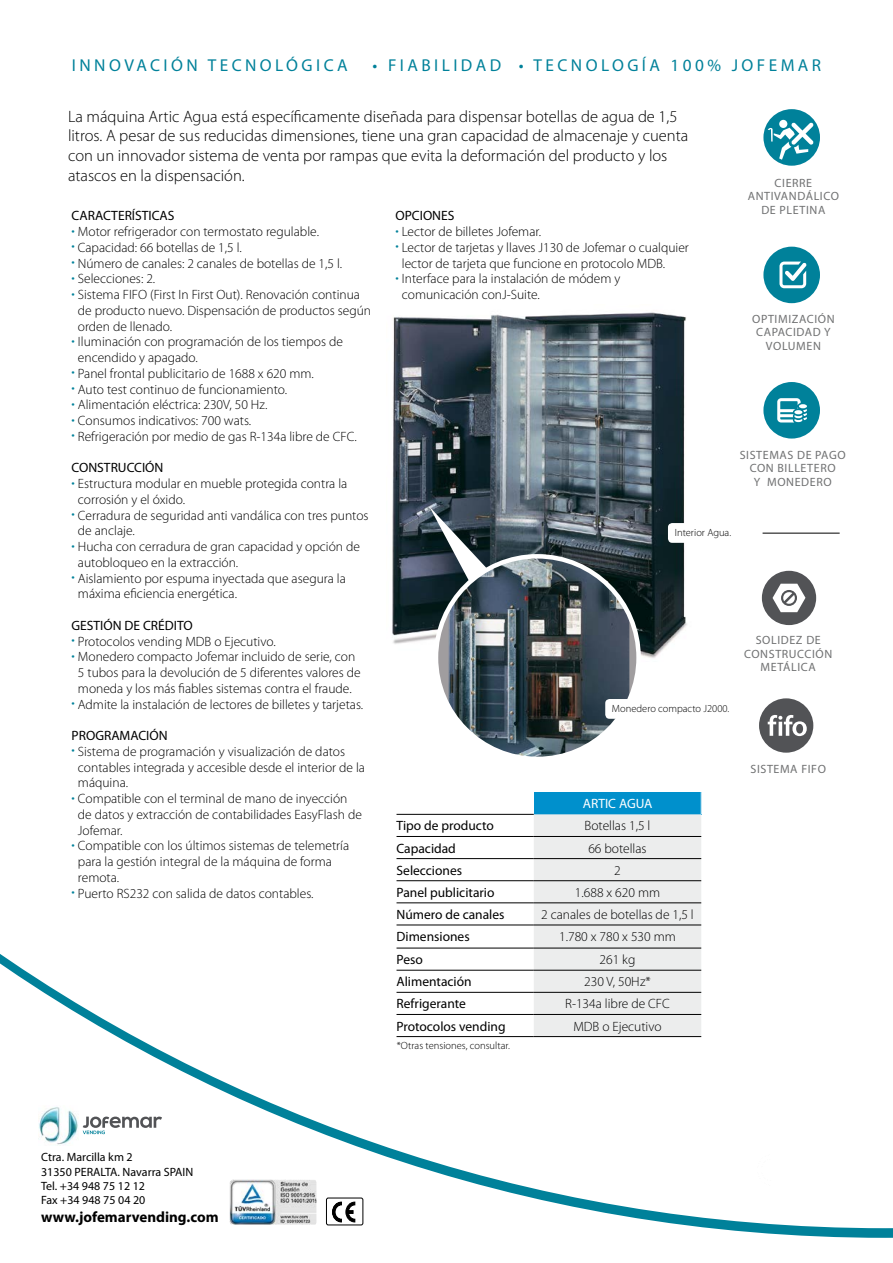
<style>
.page{position:relative;width:893px;height:1263px;background:#fff}
.page>*{position:absolute;margin:0;border:0;box-sizing:border-box;transform-origin:0 0}
.t1{font:17.25px "Myriad Pro";letter-spacing:.2em;color:#00819a}
.t2{font:300 16.5px/19.8px "Myriad Pro";color:#000}
.t3{font:700 15px "Myriad Pro";color:#000}
.t4{font:300 13.5px/15.8px "Myriad Pro";color:#000}
.t5{font:13.5px "Myriad Pro";color:#000}
.t6{font:13.5px "Myriad Pro";color:#fff}
.t7{font:12px/13.5px "Myriad Pro";letter-spacing:.05em;color:#707172;text-align:center}
.t8{font:12px/14.4px "Myriad Pro";color:#000}
.t9{font:300 10.5px "Myriad Pro";color:#000}
.s1{color:#00819a}
</style>
<div class="page">
<svg style="left:0;top:924px;width:893px;height:314px"></svg>
<svg style="left:756px;top:1153px;width:37px;height:34px"></svg>
<div style="left:748px;top:1148px;width:56px;height:42px;border:1px solid #fff;border-radius:3px"></div>
<div style="left:326px;top:1198px;width:37px;height:27px;border:1px solid #000;border-radius:2px"></div>
<svg style="left:332px;top:1201px;width:24px;height:22px"></svg>
<hr style="left:743px;top:533px;width:97px;height:1px;background:#000">
<img style="left:392px;top:312px;width:295px;height:346px">
<div style="left:668px;top:523px;width:95px;height:20px;background:#fff;border-radius:4px"></div>
<svg style="left:436px;top:556px;width:203px;height:203px"></svg>
<img style="left:449px;top:556px;width:180px;height:200px">
<div style="left:434px;top:554px;width:207px;height:207px;border:4px solid #fff;border-radius:50%"></div>
<svg style="left:763px;top:109px;width:57px;height:57px"></svg>
<svg style="left:763px;top:247px;width:57px;height:56px"></svg>
<svg style="left:763px;top:382px;width:57px;height:57px"></svg>
<div style="left:759px;top:698px;width:54px;height:55px;background:#525356;border-radius:50%"></div>
<svg style="left:768px;top:715px;width:39px;height:21px"></svg>
<svg style="left:762px;top:571px;width:54px;height:54px"></svg>
<div style="left:605px;top:699px;width:95px;height:20px;background:#fff;border-radius:4px"></div>
<hr style="left:396px;top:814px;width:138px;height:1px;background:#000">
<hr style="left:396px;top:836px;width:138px;height:1px;background:#000">
<hr style="left:396px;top:858px;width:138px;height:1px;background:#000">
<hr style="left:396px;top:880px;width:138px;height:1px;background:#000">
<hr style="left:396px;top:902px;width:138px;height:1px;background:#000">
<hr style="left:396px;top:925px;width:138px;height:1px;background:#000">
<hr style="left:396px;top:948px;width:138px;height:1px;background:#000">
<hr style="left:396px;top:970px;width:138px;height:1px;background:#000">
<hr style="left:396px;top:992px;width:138px;height:1px;background:#000">
<hr style="left:396px;top:1014px;width:138px;height:1px;background:#000">
<hr style="left:396px;top:1036px;width:138px;height:1px;background:#000">
<hr style="left:534px;top:1036px;width:167px;height:1px;background:#000">
<svg style="left:534px;top:792px;width:168px;height:244px;background:#cddbe1"></svg>
<svg style="left:429px;top:507px;width:59px;height:76px"></svg>
<img style="left:39px;top:1105px;width:39px;height:40px">
<svg style="left:83px;top:1116px;width:79px;height:18px"></svg>
<img style="left:230px;top:1179px;width:86px;height:46px">
<p class="t1" style="left:72px;top:55px;width:277px">INNOVACIÓN TECNOLÓGICA</p>
<p class="t1" style="left:373px;top:55px;width:450px">• FIABILIDAD • TECNOLOGÍA 100% JOFEMAR</p>
<p class="t2" style="left:68px;top:106px;width:622px">La máquina Artic Agua está específicamente diseñada para dispensar botellas de agua de 1,5 litros. A pesar de sus reducidas dimensiones, tiene una gran capacidad de almacenaje y cuenta con un innovador sistema de venta por rampas que evita la deformación del producto y los atascos en la dispensación.</p>
<p class="t5" style="left:72px;top:207px;width:104px">CARACTERÍSTICAS</p>
<p class="t4" style="left:72px;top:224px;width:249px"><span class="s1">•</span> Motor refrigerador con termostato regulable.</p>
<p class="t4" style="left:72px;top:240px;width:172px"><span class="s1">•</span> Capacidad: 66 botellas de 1,5 l.</p>
<p class="t4" style="left:72px;top:255px;width:272px"><span class="s1">•</span> Número de canales: 2 canales de botellas de 1,5 l.</p>
<p class="t4" style="left:72px;top:271px;width:85px"><span class="s1">•</span> Selecciones: 2.</p>
<p class="t4" style="left:78px;top:287px;width:295px;text-indent:-6px"><span class="s1">•</span> Sistema FIFO (First In First Out). Renovación continua de producto nuevo. Dispensación de productos según orden de llenado.</p>
<p class="t4" style="left:78px;top:334px;width:267px;text-indent:-6px"><span class="s1">•</span> Iluminación con programación de los tiempos de encendido y apagado.</p>
<p class="t4" style="left:72px;top:366px;width:244px"><span class="s1">•</span> Panel frontal publicitario de 1688 x 620 mm.</p>
<p class="t4" style="left:72px;top:381px;width:217px"><span class="s1">•</span> Auto test continuo de funcionamiento.</p>
<p class="t4" style="left:72px;top:397px;width:197px"><span class="s1">•</span> Alimentación eléctrica: 230V, 50 Hz.</p>
<p class="t4" style="left:72px;top:413px;width:181px"><span class="s1">•</span> Consumos indicativos: 700 wats.</p>
<p class="t4" style="left:72px;top:429px;width:287px"><span class="s1">•</span> Refrigeración por medio de gas R-134a libre de CFC.</p>
<p class="t5" style="left:72px;top:459px;width:93px">CONSTRUCCIÓN</p>
<p class="t4" style="left:78px;top:476px;width:271px;text-indent:-6px"><span class="s1">•</span> Estructura modular en mueble protegida contra la corrosión y el óxido.</p>
<p class="t4" style="left:78px;top:507px;width:292px;text-indent:-6px"><span class="s1">•</span> Cerradura de seguridad anti vandálica con tres puntos de anclaje.</p>
<p class="t4" style="left:78px;top:539px;width:284px;text-indent:-6px"><span class="s1">•</span> Hucha con cerradura de gran capacidad y opción de autobloqueo en la extracción.</p>
<p class="t4" style="left:78px;top:570px;width:269px;text-indent:-6px"><span class="s1">•</span> Aislamiento por espuma inyectada que asegura la máxima eficiencia energética.</p>
<p class="t5" style="left:72px;top:617px;width:123px">GESTIÓN DE CRÉDITO</p>
<p class="t4" style="left:72px;top:633px;width:206px"><span class="s1">•</span> Protocolos vending MDB o Ejecutivo.</p>
<p class="t4" style="left:72px;top:649px;width:291px;text-align:center"><span class="s1">•</span> Monedero compacto Jofemar incluido de serie, con<br>5 tubos para la devolución de 5 diferentes valores de moneda y los más fiables sistemas contra el fraude.</p>
<p class="t4" style="left:72px;top:696px;width:293px"><span class="s1">•</span> Admite la instalación de lectores de billetes y tarjetas.</p>
<p class="t5" style="left:72px;top:727px;width:98px">PROGRAMACIÓN</p>
<p class="t4" style="left:78px;top:744px;width:289px;text-indent:-6px"><span class="s1">•</span> Sistema de programación y visualización de datos contables integrada y accesible desde el interior de la máquina.</p>
<p class="t4" style="left:78px;top:791px;width:285px;text-indent:-6px"><span class="s1">•</span> Compatible con el terminal de mano de inyección de datos y extracción de contabilidades EasyFlash de<br>Jofemar.</p>
<p class="t4" style="left:78px;top:838px;width:273px;text-indent:-6px"><span class="s1">•</span> Compatible con los últimos sistemas de telemetría para la gestión integral de la máquina de forma remota.</p>
<p class="t4" style="left:72px;top:885px;width:243px"><span class="s1">•</span> Puerto RS232 con salida de datos contables.</p>
<p class="t5" style="left:395px;top:208px;width:61px">OPCIONES</p>
<p class="t4" style="left:395px;top:224px;width:147px"><span class="s1">•</span> Lector de billetes Jofemar.</p>
<p class="t4" style="left:402px;top:240px;width:289px;text-indent:-6px"><span class="s1">•</span> Lector de tarjetas y llaves J130 de Jofemar o cualquier lector de tarjeta que funcione en protocolo MDB.</p>
<p class="t4" style="left:402px;top:271px;width:220px;text-indent:-6px"><span class="s1">•</span> Interface para la instalación de módem y comunicación conJ-Suite.</p>
<p class="t9" style="left:675px;top:527px;width:58px">Interior Agua.</p>
<p class="t9" style="left:612px;top:703px;width:119px">Monedero compacto J2000.</p>
<p class="t6" style="left:583px;top:795px;width:71px">ARTIC AGUA</p>
<p class="t5" style="left:396px;top:818px;width:99px">Tipo de producto</p>
<p class="t4" style="left:585px;top:818px;width:67px">Botellas 1,5 l</p>
<p class="t5" style="left:396px;top:840px;width:61px">Capacidad</p>
<p class="t4" style="left:588px;top:840px;width:60px">66 botellas</p>
<p class="t5" style="left:396px;top:862px;width:67px">Selecciones</p>
<p class="t4" style="left:614px;top:862px;width:8px">2</p>
<p class="t5" style="left:396px;top:884px;width:100px">Panel publicitario</p>
<p class="t4" style="left:575px;top:885px;width:87px">1.688 x 620 mm</p>
<p class="t5" style="left:396px;top:906px;width:109px">Número de canales</p>
<p class="t4" style="left:541px;top:907px;width:154px">2 canales de botellas de 1,5 l</p>
<p class="t5" style="left:396px;top:928px;width:75px">Dimensiones</p>
<p class="t4" style="left:559px;top:929px;width:118px">1.780 x 780 x 530 mm</p>
<p class="t5" style="left:396px;top:951px;width:28px">Peso</p>
<p class="t4" style="left:600px;top:952px;width:37px">261 kg</p>
<p class="t5" style="left:396px;top:973px;width:77px">Alimentación</p>
<p class="t4" style="left:584px;top:974px;width:68px">230 V, 50Hz*</p>
<p class="t5" style="left:396px;top:995px;width:71px">Refrigerante</p>
<p class="t4" style="left:565px;top:996px;width:106px">R-134a libre de CFC</p>
<p class="t5" style="left:396px;top:1018px;width:111px">Protocolos vending</p>
<p class="t4" style="left:573px;top:1018px;width:90px">MDB o Ejecutivo</p>
<p class="t9" style="left:397px;top:1039px;width:115px">*Otras tensiones, consultar.</p>
<p class="t7" style="left:748px;top:176px;width:93px">CIERRE<br>ANTIVANDÁLICO<br>DE PLETINA</p>
<p class="t7" style="left:752px;top:312px;width:84px">OPTIMIZACIÓN<br>CAPACIDAD Y<br>VOLUMEN</p>
<p class="t7" style="left:740px;top:448px;width:107px">SISTEMAS DE PAGO<br>CON BILLETERO<br>Y MONEDERO</p>
<p class="t7" style="left:744px;top:633px;width:90px">SOLIDEZ DE<br>CONSTRUCCIÓN<br>METÁLICA</p>
<p class="t7" style="left:751px;top:762px;width:77px">SISTEMA FIFO</p>
<p class="t8" style="left:41px;top:1150px;width:154px">Ctra. Marcilla km 2<br>31350 PERALTA. Navarra SPAIN<br>Tel. +34 948 75 12 12<br>Fax +34 948 75 04 20</p>
<p class="t3" style="left:41px;top:1207px;width:179px">www.jofemarvending.com</p>
</div>
